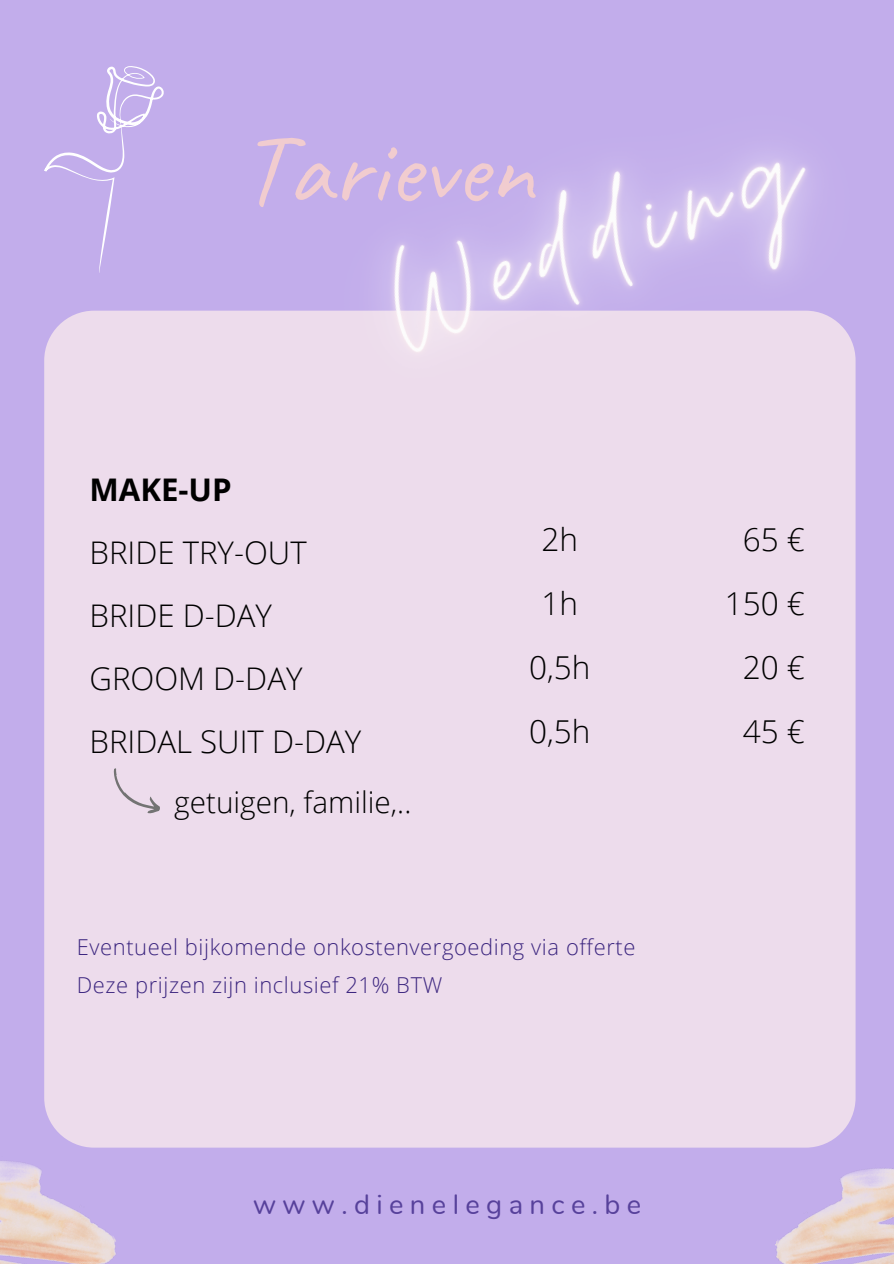
<style>
.page{position:relative;width:894px;height:1264px;background:#fff}
.page>*{position:absolute;margin:0;border:0;box-sizing:border-box;transform-origin:0 0}
.t1{font:102.15px "Caveat";color:#f1cccf}
.t2{font:300 31.5px "Open Sans";color:#000}
.t3{font:300 31.2px "Open Sans";color:#000}
.t4{font:700 31.2px "Open Sans";color:#000}
.t5{font:300 29.7px "Open Sans";color:#000}
.t6{font:27.3px "Nunito";letter-spacing:.235em;color:#57419b}
.t7{font:300 21.9px "Open Sans";letter-spacing:.03em;color:#3d2780}
</style>
<div class="page">
<div style="left:0;top:0;width:893px;height:1263px;background:#c2adeb"></div>
<div style="left:44px;top:311px;width:811px;height:836px;background:#eddcec;border-radius:50px"></div>
<img style="left:0;top:1123px;width:143px;height:140px">
<img style="left:752px;top:1136px;width:141px;height:127px">
<svg style="left:44px;top:66px;width:72px;height:207px"></svg>
<svg style="left:113px;top:768px;width:47px;height:46px"></svg>
<img style="left:116px;top:66px;width:740px;height:579px">
<p class="t1" style="left:240px;top:104px;width:295px">Tarieven</p>
<p class="t4" style="left:89px;top:467px;width:144px">MAKE-UP</p>
<p class="t3" style="left:89px;top:531px;width:219px">BRIDE TRY-OUT</p>
<p class="t3" style="left:89px;top:594px;width:184px">BRIDE D-DAY</p>
<p class="t3" style="left:89px;top:657px;width:214px">GROOM D-DAY</p>
<p class="t3" style="left:89px;top:720px;width:273px">BRIDAL SUIT D-DAY</p>
<p class="t5" style="left:174px;top:781px;width:238px">getuigen, familie,..</p>
<p class="t2" style="left:541px;top:517px;width:38px">2h</p>
<p class="t2" style="left:541px;top:581px;width:38px">1h</p>
<p class="t2" style="left:529px;top:645px;width:63px">0,5h</p>
<p class="t2" style="left:529px;top:709px;width:63px">0,5h</p>
<p class="t7" style="left:77px;top:932px;width:560px">Eventueel bijkomende onkostenvergoeding via offerte</p>
<p class="t7" style="left:77px;top:969px;width:367px">Deze prijzen zijn inclusief 21% BTW</p>
<p class="t6" style="left:253px;top:1186px;width:390px">www.dienelegance.be</p>
<p class="t2" style="left:742px;top:517px;width:64px">65 €</p>
<p class="t2" style="left:724px;top:581px;width:82px">150 €</p>
<p class="t2" style="left:742px;top:645px;width:64px">20 €</p>
<p class="t2" style="left:742px;top:709px;width:64px">45 €</p>
</div>
